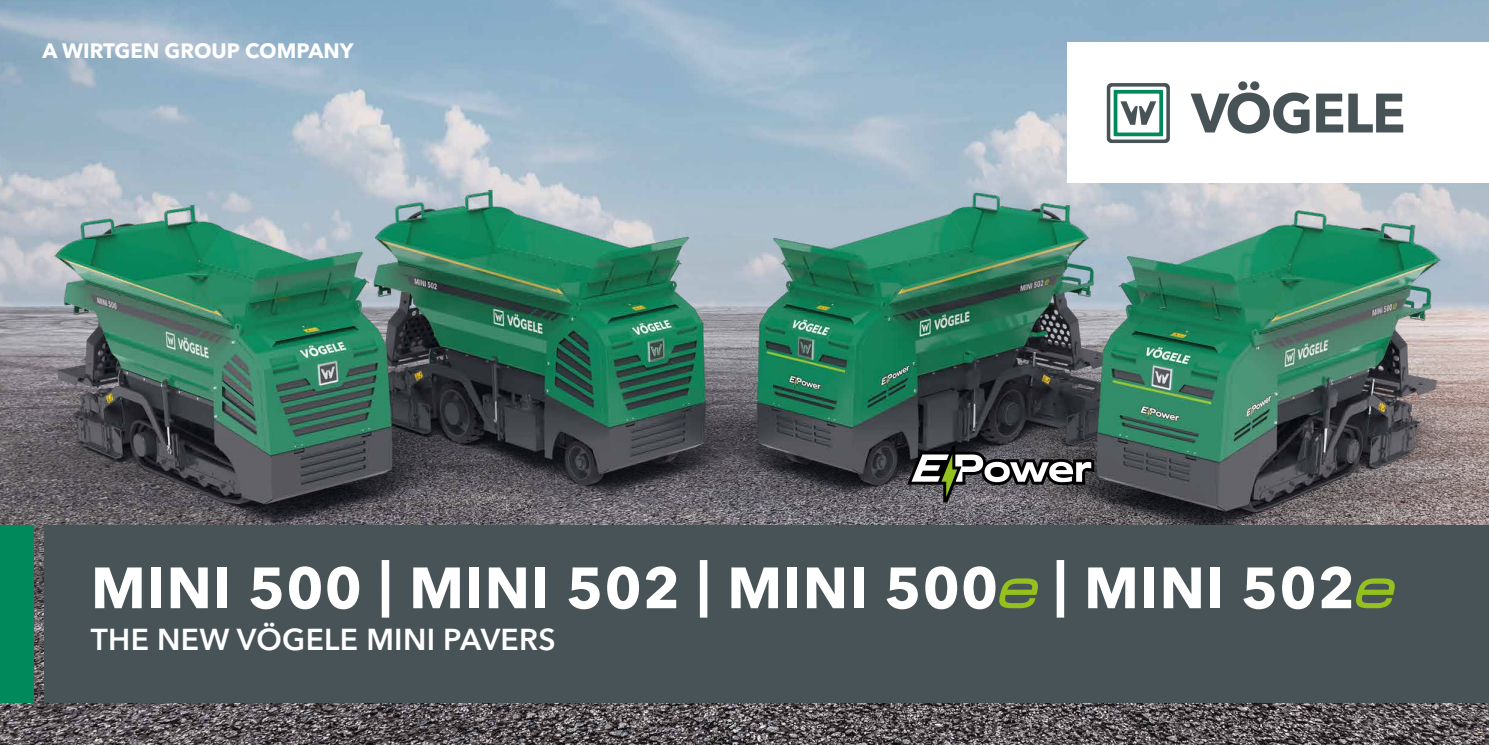
<style>
.page{position:relative;width:1489px;height:745px;background:#fff}
.page>*{position:absolute;margin:0;border:0;box-sizing:border-box;transform-origin:0 0}
.t1{font:700 57.5px "Avenir Next LT Pro";letter-spacing:.02em;color:#fff}
.t2{font:600 30px "Avenir Next LT Pro";letter-spacing:.01em;color:#fff}
.t3{font:700 20.5px "Avenir Next LT Pro";color:#fff}
</style>
<div class="page">
<img style="left:0;top:0;width:1488px;height:744px">
<img style="left:0;top:122px;width:1488px;height:555px">
<div style="left:0;top:524px;width:33px;height:178px;background:#008a5b"></div>
<svg style="left:907px;top:445px;width:187px;height:57px"></svg>
<div style="left:44px;top:524px;width:1444px;height:178px;background:#485358"></div>
<svg style="left:999px;top:578px;width:38px;height:29px"></svg>
<svg style="left:1356px;top:578px;width:38px;height:29px"></svg>
<div style="left:1066px;top:43px;width:422px;height:140px;background:#fff"></div>
<svg style="left:1190px;top:81px;width:119px;height:52px"></svg>
<svg style="left:1316px;top:93px;width:86px;height:39px"></svg>
<svg style="left:1106px;top:83px;width:63px;height:60px"></svg>
<p class="t3" style="left:43px;top:38px;width:313px">A WIRTGEN GROUP COMPANY</p>
<p class="t1" style="left:91px;top:552px;width:1265px">MINI 500 | MINI 502 | MINI 500 | MINI 502</p>
<p class="t2" style="left:91px;top:620px;width:466px">THE NEW VÖGELE MINI PAVERS</p>
</div>
